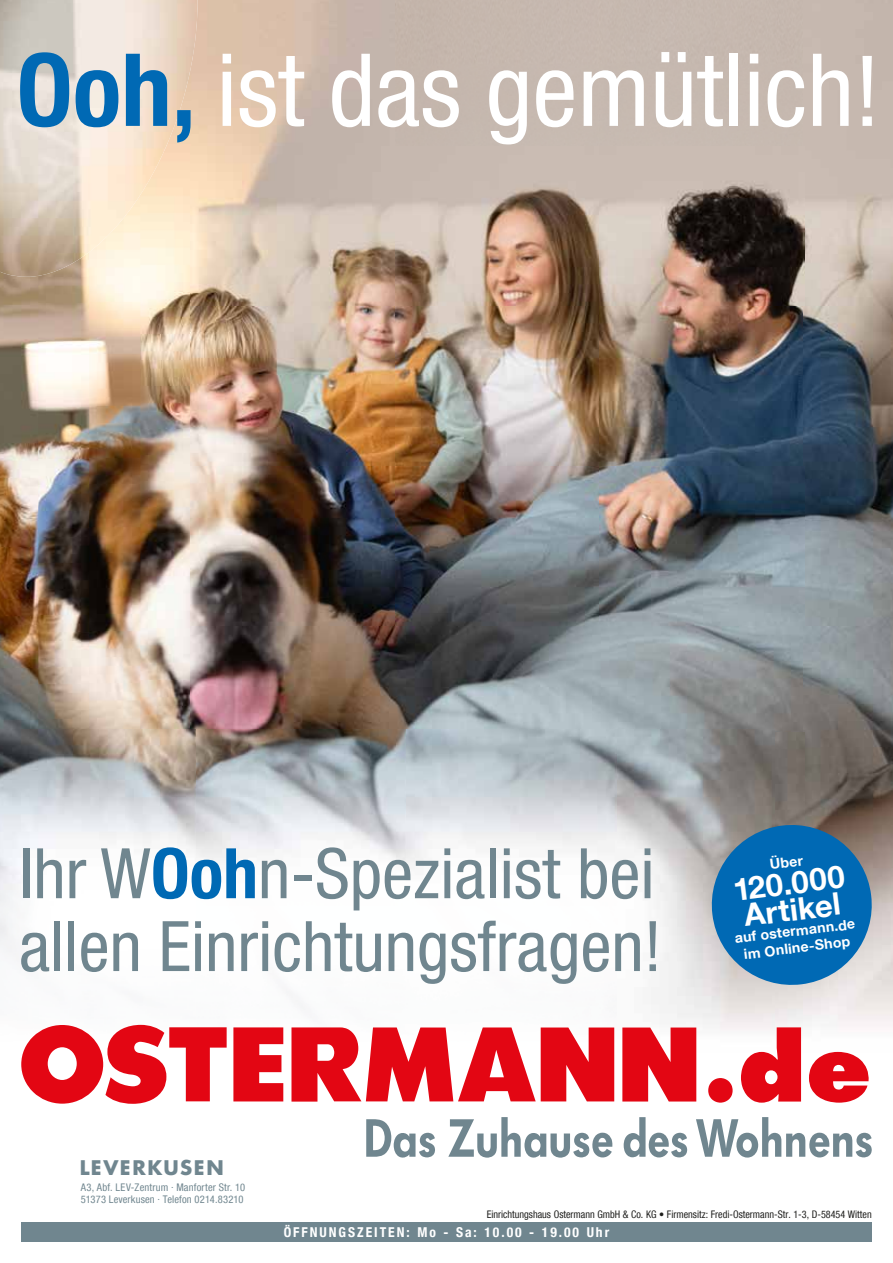
<style>
.page{position:relative;width:893px;height:1263px;background:#fff}
.page>*{position:absolute;margin:0;border:0;box-sizing:border-box;transform-origin:0 0}
.t1{font:condensed 100.95px "Helvetica Neue LT Com";color:#fff}
.t2{font:800 91.5px "Futura Com";color:#e30613}
.t3{font:condensed 69.75px/72.9px "Helvetica Neue LT Com";color:#70868f}
.t4{font:700 31.05px/26.8px "Helvetica Neue LT Com";color:#fff}
.t5{font:700 19.65px "Futura Com";letter-spacing:.08em;color:#70868f}
.t6{font:700 14.1px/17px "Helvetica Neue LT Com";color:#fff;text-align:center}
.t7{font:700 condensed 13.65px "Helvetica Neue LT Com";letter-spacing:.145em;color:#fff}
.t8{font:condensed 10.5px "Helvetica Neue LT Com";color:#1d1d1b}
.t9{font:condensed 10.5px/12px "Helvetica Neue LT Com";letter-spacing:.015em;color:#70868f}
.s1{font-weight:700;color:#0069b4}
.s2{font-size:97.95px}
</style>
<div class="page">
<img style="left:191px;top:0;width:613px;height:626px">
<img style="left:804px;top:0;width:89px;height:1027px">
<img style="left:140px;top:132px;width:51px;height:597px">
<img style="left:89px;top:277px;width:51px;height:452px">
<img style="left:38px;top:277px;width:51px;height:452px">
<img style="left:0;top:277px;width:38px;height:452px">
<img style="left:191px;top:626px;width:306px;height:103px">
<img style="left:497px;top:626px;width:307px;height:107px">
<img style="left:774px;top:733px;width:30px;height:296px">
<img style="left:0;top:0;width:198px;height:132px">
<img style="left:0;top:132px;width:146px;height:145px">
<img style="left:146px;top:132px;width:26px;height:54px">
<img style="left:0;top:729px;width:774px;height:371px">
<svg style="left:622px;top:1027px;width:74px;height:74px;background:#e62934"></svg>
<svg style="left:291px;top:1027px;width:323px;height:74px"></svg>
<svg style="left:21px;top:1025px;width:206px;height:79px"></svg>
<svg style="left:233px;top:1027px;width:50px;height:74px;background:#e72e39"></svg>
<svg style="left:708px;top:1078px;width:25px;height:25px"></svg>
<svg style="left:366px;top:1117px;width:506px;height:40px"></svg>
<svg style="left:707px;top:820px;width:169px;height:170px;background:#387eb1"></svg>
<div style="left:21px;top:1223px;width:851px;height:19px;background:#70868f"></div>
<h1 class="t1" style="left:17px;top:31px;width:865px"><span class="s1">Ooh,</span> ist das gemütlich<span class="s2">!</span></h1>
<h3 class="t3" style="left:19px;top:836px;width:644px">Ihr W<span class="s1">Ooh</span>n-Spezialist bei allen Einrichtungsfragen!</h3>
<h3 class="t5" style="left:80px;top:1153px;width:145px">LEVERKUSEN</h3>
<p class="t9" style="left:81px;top:1181px;width:166px">A3, Abf. LEV-Zentrum · Manforter Str. 10<br>51373 Leverkusen · Telefon 0214.83210</p>
<h3 class="t6" style="left:769px;top:855px;width:35px;rotate:-7deg">Über</h3>
<h3 class="t4" style="left:732px;top:875px;width:114px;rotate:-7deg">120.000<br>Artikel</h3>
<h3 class="t6" style="left:734px;top:929px;width:123px;rotate:-7deg">auf ostermann.de im Online-Shop</h3>
<h2 class="t2" style="left:738px;top:1004px;width:135px">de</h2>
<p class="t8" style="left:487px;top:1208px;width:386px">Einrichtungshaus Ostermann GmbH &amp; Co. KG • Firmensitz: Fredi-Ostermann-Str. 1-3, D-58454 Witten</p>
<h3 class="t7" style="left:284px;top:1224px;width:327px">ÖFFNUNGSZEITEN: Mo - Sa: 10.00 - 19.00 Uhr</h3>
</div>
